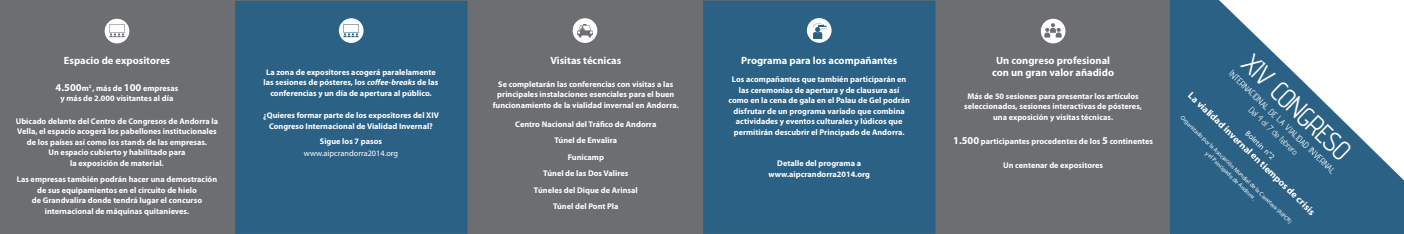
<style>
.page{position:relative;width:1404px;height:234px;background:#fff}
.page>*{position:absolute;margin:0;border:0;box-sizing:border-box;transform-origin:0 0}
.t1{font:700 25.5px "advent";color:#fff}
.t2{font:700 10.5px/12px "Myriad Pro";color:#fff;text-align:center}
.t3{font:700 9.75px "Myriad Pro";color:#fff}
.t4{font:8.55px "advent";color:#fff}
.t5{font:700 8.48px "advent";color:#fff}
.t6{font:700 8.25px/10.5px "Myriad Pro";color:#fff;text-align:center}
.t7{font:8.25px "Myriad Pro";color:#fff}
.t8{font:7.8px "Myriad Pro";color:#fff}
.t9{font:6px/8.2px "Myriad Pro";color:#fff;text-align:center}
.s1{font-size:10.5px}
.s2{font-style:italic}
</style>
<div class="page">
<div style="left:935px;top:0;width:234px;height:234px;background:#6d6e71"></div>
<svg style="left:1169px;top:0;width:234px;height:234px;fill:#2a6185"></svg>
<div style="left:1040px;top:19px;width:25px;height:24px;background:#fff;border-radius:50%"></div>
<div style="left:702px;top:0;width:234px;height:234px;background:#2a6185"></div>
<div style="left:702px;top:0;width:234px;height:234px;border:1px solid #6d6e71"></div>
<div style="left:806px;top:18px;width:25px;height:25px;background:#fff;border-radius:50%"></div>
<div style="left:468px;top:0;width:234px;height:234px;background:#6d6e71"></div>
<div style="left:235px;top:0;width:233px;height:234px;background:#2a6185"></div>
<div style="left:339px;top:18px;width:24px;height:25px;background:#fff;border-radius:50%"></div>
<div style="left:0;top:0;width:234px;height:234px;background:#6d6e71"></div>
<div style="left:0;top:0;width:235px;height:234px;border:1px solid #6d6e71"></div>
<div style="left:105px;top:19px;width:24px;height:24px;background:#fff;border-radius:50%"></div>
<svg style="left:1044px;top:23px;width:17px;height:15px"></svg>
<svg style="left:109px;top:24px;width:16px;height:13px"></svg>
<svg style="left:343px;top:24px;width:16px;height:13px"></svg>
<svg style="left:813px;top:24px;width:13px;height:15px"></svg>
<div style="left:572px;top:18px;width:25px;height:25px;background:#fff;border-radius:50%"></div>
<svg style="left:577px;top:24px;width:16px;height:14px"></svg>
<p class="t2" style="left:64px;top:54px;width:108px">Espacio de expositores</p>
<p class="t6" style="left:56px;top:82px;width:124px"><span class="s1">4.500</span>m<sup>2</sup> , más de <span class="s1">100</span> empresas y más de 2.000 visitantes al día</p>
<p class="t6" style="left:16px;top:115px;width:204px">Ubicado delante del Centro de Congresos de Andorra la Vella, el espacio acogerá los pabellones institucionales de los países así como los stands de las empresas.<br>Un espacio cubierto y habilitado para<br>la exposición de material.</p>
<p class="t6" style="left:17px;top:174px;width:202px">Las empresas también podrán hacer una demostración de sus equipamientos en el circuito de hielo<br>de Grandvalira donde tendrá lugar el concurso internacional de máquinas quitanieves.</p>
<p class="t6" style="left:263px;top:66px;width:176px">La zona de expositores acogerá paralelamente las sesiones de pósteres, los <span class="s2">coffee-breaks</span> de las conferencias y un día de apertura al público.</p>
<p class="t6" style="left:263px;top:110px;width:177px">¿Quieres formar parte de los expositores del XIV<br>Congreso Internacional de Vialidad Invernal?</p>
<p class="t6" style="left:320px;top:136px;width:64px">Sigue los 7 pasos</p>
<p class="t7" style="left:304px;top:149px;width:96px">www.aipcrandorra2014.org</p>
<p class="t2" style="left:550px;top:54px;width:72px">Visitas técnicas</p>
<p class="t6" style="left:492px;top:78px;width:188px">Se completarán las conferencias con visitas a las principales instalaciones esenciales para el buen funcionamiento de la vialidad invernal en Andorra.</p>
<p class="t6" style="left:515px;top:115px;width:142px;line-height:16.5px">Centro Nacional del Tráfico de Andorra<br>Túnel de Envalira<br>Funicamp<br>Túnel de las Dos Valires<br>Túneles del Dique de Arinsal<br>Túnel del Pont Pla</p>
<p class="t2" style="left:741px;top:54px;width:158px">Programa para los acompañantes</p>
<p class="t6" style="left:728px;top:74px;width:183px">Los acompañantes que también participarán en las ceremonias de apertura y de clausura así como en la cena de gala en el Palau de Gel podrán disfrutar de un programa variado que combina actividades y eventos culturales y lúdicos que permitirán descubrir el Principado de Andorra.</p>
<p class="t6" style="left:768px;top:158px;width:103px">Detalle del programa a www.aipcrandorra2014.org</p>
<p class="t2" style="left:992px;top:54px;width:123px">Un congreso profesional con un gran valor añadido</p>
<p class="t6" style="left:964px;top:91px;width:179px">Más de 50 sesiones para presentar los artículos seleccionados, sesiones interactivas de pósteres, una exposición y visitas técnicas.</p>
<p class="t6" style="left:953px;top:136px;width:201px"><span class="s1">1.500</span> participantes procedentes de los <span class="s1">5</span> continentes</p>
<p class="t6" style="left:1003px;top:160px;width:102px">Un centenar de expositores</p>
<h1 class="t1" style="left:1259px;top:46px;width:140px;rotate:44deg">XIV CONGRESO</h1>
<p class="t5" style="left:1234px;top:68px;width:145px;rotate:44deg">INTERNACIONAL DE LA VIALIDAD INVERNAL</p>
<p class="t3" style="left:1194px;top:89px;width:173px;rotate:44deg">La vialidad invernal en tiempos de crisis</p>
<p class="t4" style="left:1254px;top:104px;width:66px;rotate:44deg">Del 4 al 7 de febrero</p>
<p class="t9" style="left:1184px;top:114px;width:153px;rotate:44deg">Organizado por la Asociación Mundial de la Carretera (AIPCR) y el Principado de Andorra.</p>
<p class="t8" style="left:1249px;top:129px;width:39px;rotate:44deg">Boletín n°2</p>
</div>
